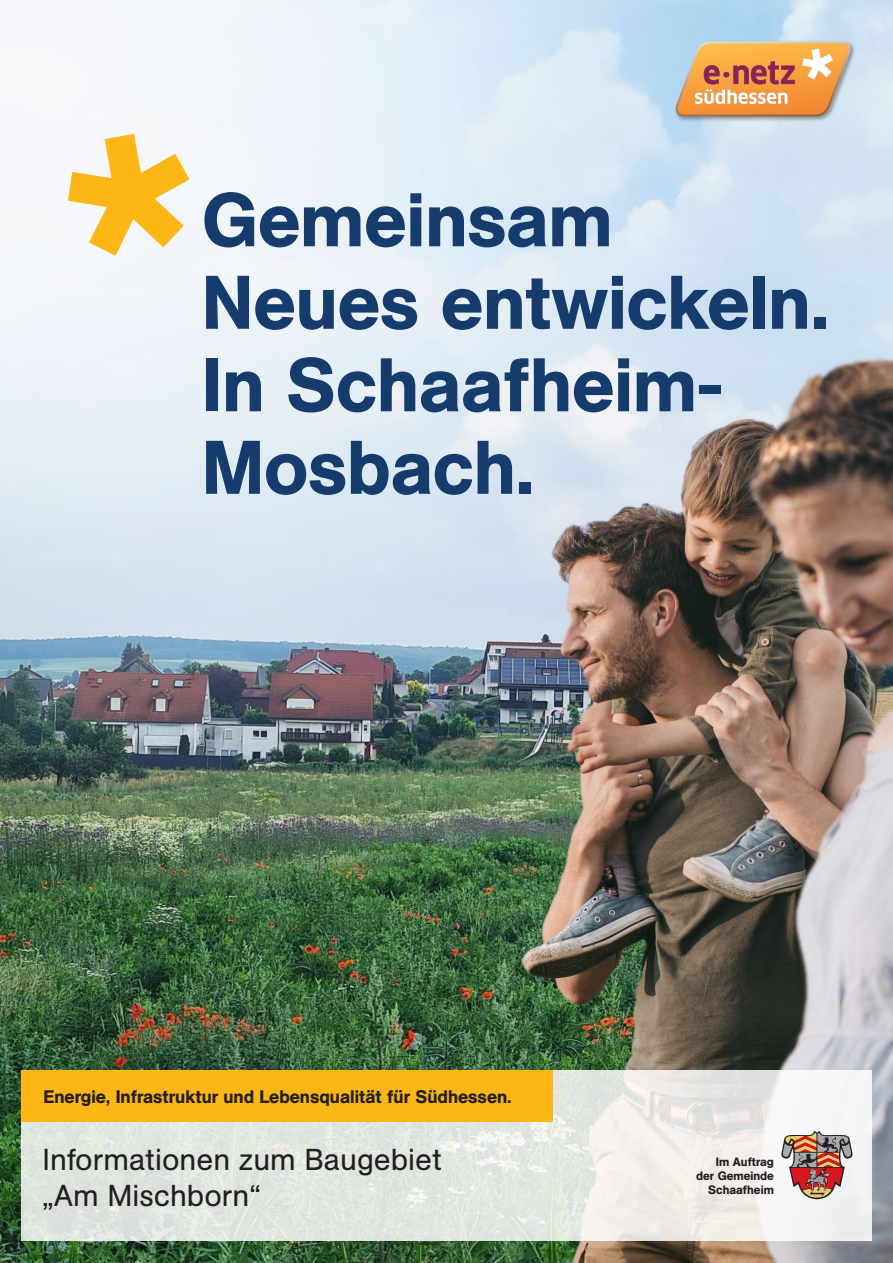
<style>
.page{position:relative;width:893px;height:1263px;background:#fff}
.page>*{position:absolute;margin:0;border:0;box-sizing:border-box;transform-origin:0 0}
.t1{font:500 75px/82.5px "AG Book Pro";color:#163c6d}
.t2{font:30px/36px "AG Book Pro";color:#231f20}
.t3{font:500 18px "AG Book Pro";color:#231f20}
.t4{font:500 12px "AG Book Pro";color:#231f20}
</style>
<div class="page">
<img style="left:0;top:0;width:893px;height:1263px">
<svg style="left:21px;top:1071px;width:851px;height:170px;background:#e6e9e4"></svg>
<div style="left:21px;top:1071px;width:532px;height:51px;background:#fcb615"></div>
<svg style="left:68px;top:134px;width:121px;height:122px"></svg>
<svg style="left:781px;top:1131px;width:72px;height:68px"></svg>
<div style="left:674px;top:40px;width:182px;height:82px;background:#231f20;opacity:.4"></div>
<svg style="left:676px;top:41px;width:175px;height:76px;background:#e2a56b"></svg>
<p class="t1" style="left:202px;top:178px;width:629px">Gemeinsam<br>Neues entwickeln.</p>
<p class="t1" style="left:202px;top:343px;width:522px">In Schaafheim-<br>Mosbach.</p>
<p class="t3" style="left:44px;top:1085px;width:470px">Energie, Infrastruktur und Lebensqualität für Südhessen.</p>
<p class="t2" style="left:43px;top:1141px;width:401px">Informationen zum Baugebiet „Am Mischborn“</p>
<p class="t4" style="left:716px;top:1154px;width:59px">Im Auftrag</p>
<p class="t4" style="left:696px;top:1168px;width:79px">der Gemeinde</p>
<p class="t4" style="left:708px;top:1182px;width:67px">Schaafheim</p>
</div>
